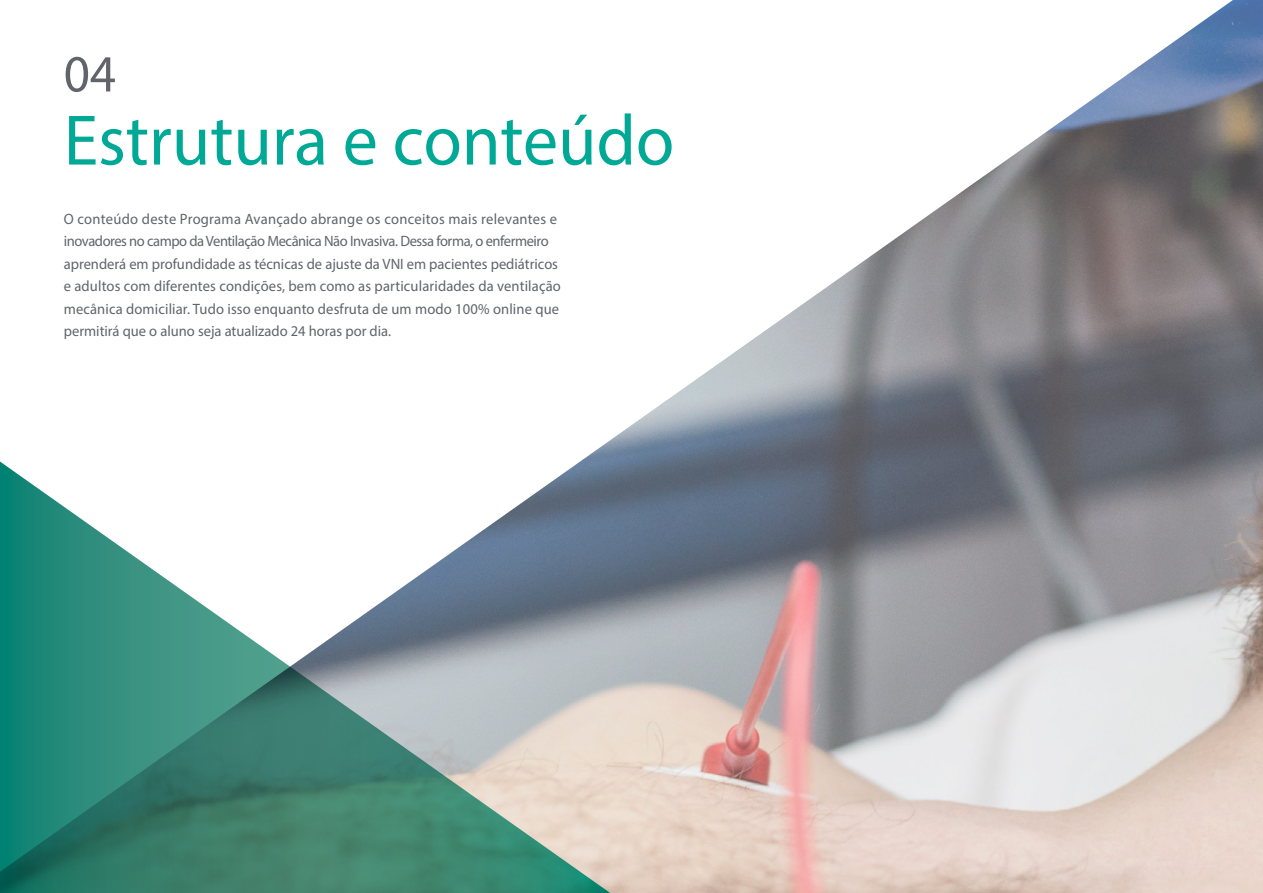
<style>
.page{position:relative;width:1263px;height:893px;background:#fff}
.page>*{position:absolute;margin:0;border:0;box-sizing:border-box;transform-origin:0 0}
.t1{font:72px "Myriad Pro";color:#00a996}
.t2{font:52.5px "Myriad Pro";color:#61646a}
.t3{font:15px/22.5px "Myriad Pro";letter-spacing:.005em;color:#61646a}
</style>
<div class="page">
<img style="left:602px;top:0;width:661px;height:893px">
<svg style="left:0;top:446px;width:640px;height:447px"></svg>
<h2 class="t2" style="left:64px;top:41px;width:54px">04</h2>
<h1 class="t1" style="left:64px;top:96px;width:612px">Estrutura e conteúdo</h1>
<p class="t3" style="left:64px;top:207px;width:499px">O conteúdo deste Programa Avançado abrange os conceitos mais relevantes e inovadores no campo da Ventilação Mecânica Não Invasiva. Dessa forma, o enfermeiro aprenderá em profundidade as técnicas de ajuste da VNI em pacientes pediátricos e adultos com diferentes condições, bem como as particularidades da ventilação mecânica domiciliar. Tudo isso enquanto desfruta de um modo 100% online que permitirá que o aluno seja atualizado 24 horas por dia.</p>
</div>
